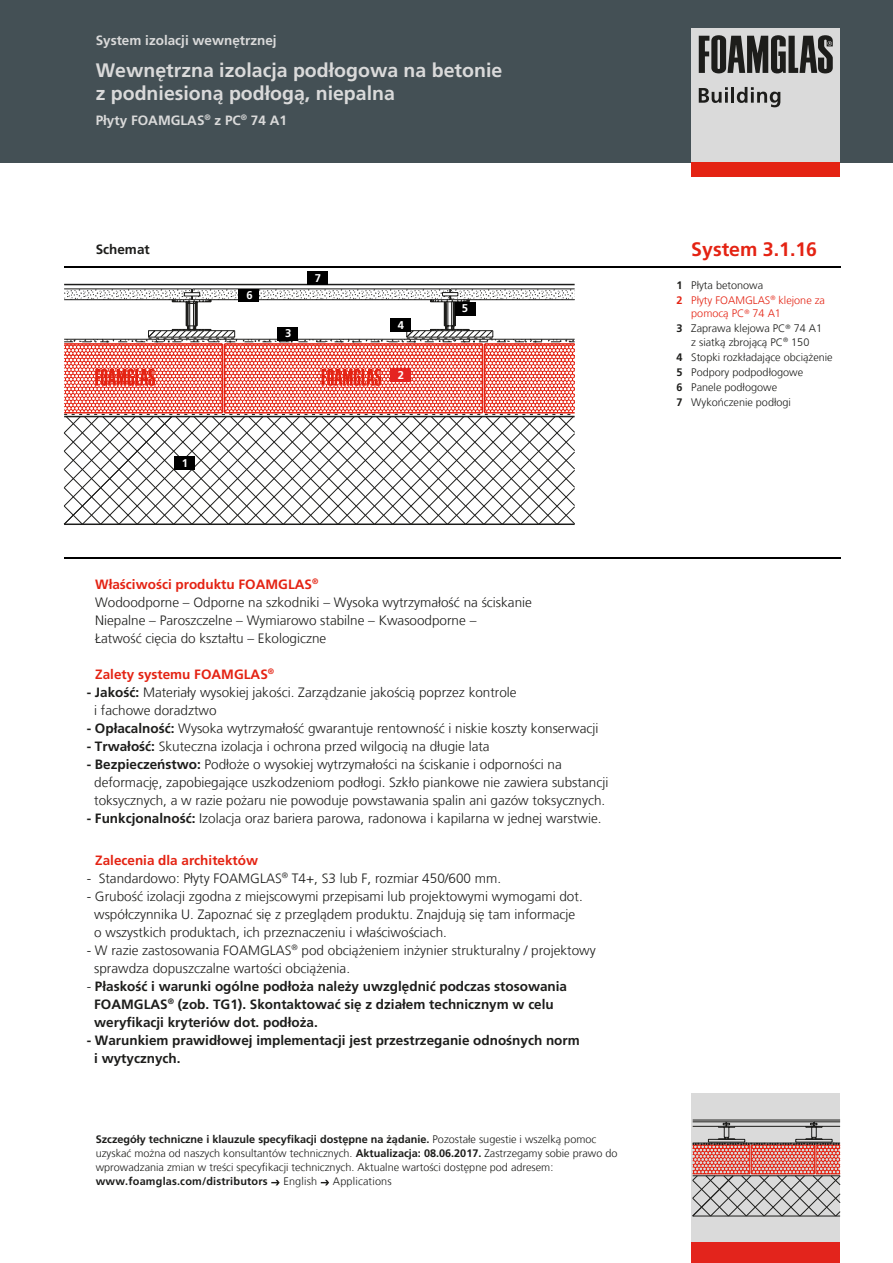
<style>
.page{position:relative;width:893px;height:1263px;background:#fff}
.page>*{position:absolute;margin:0;border:0;box-sizing:border-box;transform-origin:0 0}
.t1{font:700 19.5px/23.4px "Frutiger LT Com";color:#dadada}
.t2{font:700 19.5px "Frutiger LT Com";color:#e42313}
.t3{font:300 13.5px/18px "Frutiger LT Com";color:#1d1d1b}
.t4{font:700 13.5px/18px "Frutiger LT Com";color:#1d1d1b}
.t5{font:700 13.5px "Frutiger LT Com";color:#dadada}
.t6{font:700 13.5px "Frutiger LT Com";color:#e42313}
.t7{font:700 11.25px "Frutiger LT Com";color:#fff}
.t8{font:300 10.8px/15px "Frutiger LT Com";color:#1d1d1b}
.t9{font:300 10.8px/15px "Frutiger LT Com";color:#e42313}
.t10{font:700 10.8px/15px "Frutiger LT Com";letter-spacing:.015em;color:#1d1d1b;text-align:justify}
.t11{font:700 10.8px "Frutiger LT Com";color:#e42313}
.s1{font-weight:700;color:#e42313}
.s2{font-weight:700}
.s3{font-weight:300}
.s4{color:#1d1d1b}
.s5{color:#e42313}
</style>
<div class="page">
<div style="left:0;top:0;width:892px;height:162px;background:#445055"></div>
<div style="left:691px;top:28px;width:149px;height:134px;background:#dadada"></div>
<div style="left:691px;top:162px;width:149px;height:15px;background:#e42313"></div>
<svg style="left:698px;top:35px;width:134px;height:38px"></svg>
<svg style="left:698px;top:87px;width:29px;height:16px"></svg>
<hr style="left:731px;top:87px;width:3px;height:16px;background:#1d1d1b">
<svg style="left:736px;top:87px;width:44px;height:20px"></svg>
<hr style="left:64px;top:284px;width:510px;height:1px;background:#1d1d1b">
<hr style="left:192px;top:288px;width:257px;height:1px;background:#1d1d1b">
<hr style="left:64px;top:288px;width:127px;height:1px;background:#1d1d1b">
<hr style="left:450px;top:288px;width:124px;height:1px;background:#1d1d1b">
<svg style="left:63px;top:289px;width:512px;height:236px"></svg>
<hr style="left:64px;top:267px;width:776px;height:1px;background:#000">
<hr style="left:65px;top:557px;width:776px;height:2px;background:#000">
<div style="left:690px;top:1227px;width:149px;height:36px;background:#e3241c"></div>
<div style="left:690px;top:1093px;width:149px;height:149px;background:#dadada"></div>
<div style="left:175px;top:457px;width:20px;height:13px;background:#000"></div>
<div style="left:390px;top:368px;width:21px;height:13px;background:#e52421"></div>
<div style="left:277px;top:327px;width:21px;height:13px;background:#000"></div>
<div style="left:390px;top:318px;width:20px;height:14px;background:#000"></div>
<div style="left:455px;top:302px;width:20px;height:13px;background:#000"></div>
<div style="left:238px;top:289px;width:21px;height:13px;background:#000"></div>
<div style="left:308px;top:271px;width:20px;height:13px;background:#000"></div>
<hr style="left:692px;top:1120px;width:148px;height:1px;background:#1d1d1b">
<svg style="left:692px;top:1122px;width:148px;height:95px"></svg>
<svg style="left:271px;top:1180px;width:9px;height:5px"></svg>
<svg style="left:321px;top:1180px;width:8px;height:5px"></svg>
<p class="t5" style="left:96px;top:32px;width:182px">System izolacji wewnętrznej</p>
<h1 class="t1" style="left:96px;top:59px;width:408px">Wewnętrzna izolacja podłogowa na betonie z podniesioną podłogą, niepalna</h1>
<p class="t5" style="left:96px;top:112px;width:193px">Płyty FOAMGLAS<sup>®</sup> z PC<sup>®</sup> 74 A1</p>
<p class="t4" style="left:96px;top:241px;width:56px">Schemat</p>
<p class="t7" style="left:182px;top:456px;width:8px">1</p>
<p class="t7" style="left:246px;top:288px;width:8px">6</p>
<p class="t7" style="left:285px;top:327px;width:8px">3</p>
<p class="t7" style="left:315px;top:271px;width:8px">7</p>
<p class="t7" style="left:398px;top:319px;width:8px">4</p>
<p class="t7" style="left:398px;top:368px;width:8px">2</p>
<p class="t7" style="left:462px;top:302px;width:8px">5</p>
<p class="t3" style="left:95px;top:575px;width:438px"><span class="s1">Właściwości produktu FOAMGLAS</span><sup>®<br></sup>Wodoodporne – Odporne na szkodniki – Wysoka wytrzymałość na ściskanie Niepalne – Paroszczelne – Wymiarowo stabilne – Kwasoodporne –<br>Łatwość cięcia do kształtu – Ekologiczne</p>
<p class="t6" style="left:95px;top:666px;width:180px">Zalety systemu FOAMGLAS<sup>®</sup></p>
<p class="t3" style="left:94px;top:683px;width:424px;text-indent:-8px"><span class="s2">- Jakość:</span> Materiały wysokiej jakości. Zarządzanie jakością poprzez kontrole i fachowe doradztwo</p>
<p class="t3" style="left:87px;top:719px;width:513px"><span class="s2">- Opłacalność:</span> Wysoka wytrzymałość gwarantuje rentowność i niskie koszty konserwacji</p>
<p class="t3" style="left:87px;top:737px;width:404px"><span class="s2">- Trwałość:</span> Skuteczna izolacja i ochrona przed wilgocią na długie lata</p>
<p class="t3" style="left:94px;top:755px;width:515px;text-indent:-8px"><span class="s2">- Bezpieczeństwo:</span> Podłoże o wysokiej wytrzymałości na ściskanie i odporności na deformację, zapobiegające uszkodzeniom podłogi. Szkło piankowe nie zawiera substancji toksycznych, a w razie pożaru nie powoduje powstawania spalin ani gazów toksycznych.</p>
<p class="t3" style="left:87px;top:809px;width:516px"><span class="s2">- Funkcjonalność:</span> Izolacja oraz bariera parowa, radonowa i kapilarna w jednej warstwie.</p>
<p class="t6" style="left:95px;top:852px;width:164px">Zalecenia dla architektów</p>
<p class="t3" style="left:87px;top:869px;width:416px">- Standardowo: Płyty FOAMGLAS<sup>®</sup> T4+, S3 lub F, rozmiar 450/600 mm.</p>
<p class="t3" style="left:94px;top:887px;width:490px;text-indent:-8px">- Grubość izolacji zgodna z miejscowymi przepisami lub projektowymi wymogami dot. współczynnika U. Zapoznać się z przeglądem produktu. Znajdują się tam informacje o wszystkich produktach, ich przeznaczeniu i właściwościach.</p>
<p class="t3" style="left:94px;top:941px;width:503px;text-indent:-7px">- W razie zastosowania FOAMGLAS<sup>®</sup> pod obciążeniem inżynier strukturalny / projektowy sprawdza dopuszczalne wartości obciążenia.</p>
<p class="t4" style="left:94px;top:977px;width:474px;text-indent:-8px"><span class="s3">-</span> Płaskość i warunki ogólne podłoża należy uwzględnić podczas stosowania<br>FOAMGLAS<sup>®</sup> (zob. TG1). Skontaktować się z działem technicznym w celu weryfikacji kryteriów dot. podłoża.</p>
<p class="t4" style="left:94px;top:1031px;width:487px;text-indent:-8px">- Warunkiem prawidłowej implementacji jest przestrzeganie odnośnych norm i wytycznych.</p>
<p class="t8" style="left:96px;top:1132px;width:523px;line-height:14.2px"><span class="s2">Szczegóły techniczne i klauzule specyfikacji dostępne na żądanie.</span> Pozostałe sugestie i wszelką pomoc uzyskać można od naszych konsultantów technicznych. <span class="s2">Aktualizacja: 08.06.2017.</span> Zastrzegamy sobie prawo do wprowadzania zmian w treści specyfikacji technicznych. Aktualne wartości dostępne pod adresem:</p>
<p class="t10" style="left:96px;top:1174px;width:173px">www.foamglas.com/distributors</p>
<p class="t8" style="left:283px;top:1174px;width:35px">English</p>
<p class="t8" style="left:333px;top:1174px;width:60px">Applications</p>
<p class="t10" style="left:676px;top:278px;width:8px">1</p>
<p class="t11" style="left:676px;top:294px;width:8px">2</p>
<p class="t10" style="left:676px;top:321px;width:8px">3</p>
<p class="t10" style="left:676px;top:350px;width:8px">4<br>5<br>6<br>7</p>
<h1 class="t2" style="left:691px;top:238px;width:127px">System 3.1.16</h1>
<p class="t9" style="left:691px;top:278px;width:135px"><span class="s4">Płyta betonowa<br></span>Płyty FOAMGLAS<sup>®</sup> klejone za</p>
<p class="t8" style="left:691px;top:306px;width:132px"><span class="s5">pomocą PC</span><sup>®</sup> <span class="s5">74 A1<br></span>Zaprawa klejowa PC<sup>®</sup> 74 A1</p>
<p class="t8" style="left:691px;top:335px;width:143px">z siatką zbrojącą PC<sup>®</sup> 150<br>Stopki rozkładające obciążenie<br>Podpory podpodłogowe<br>Panele podłogowe<br>Wykończenie podłogi</p>
</div>
